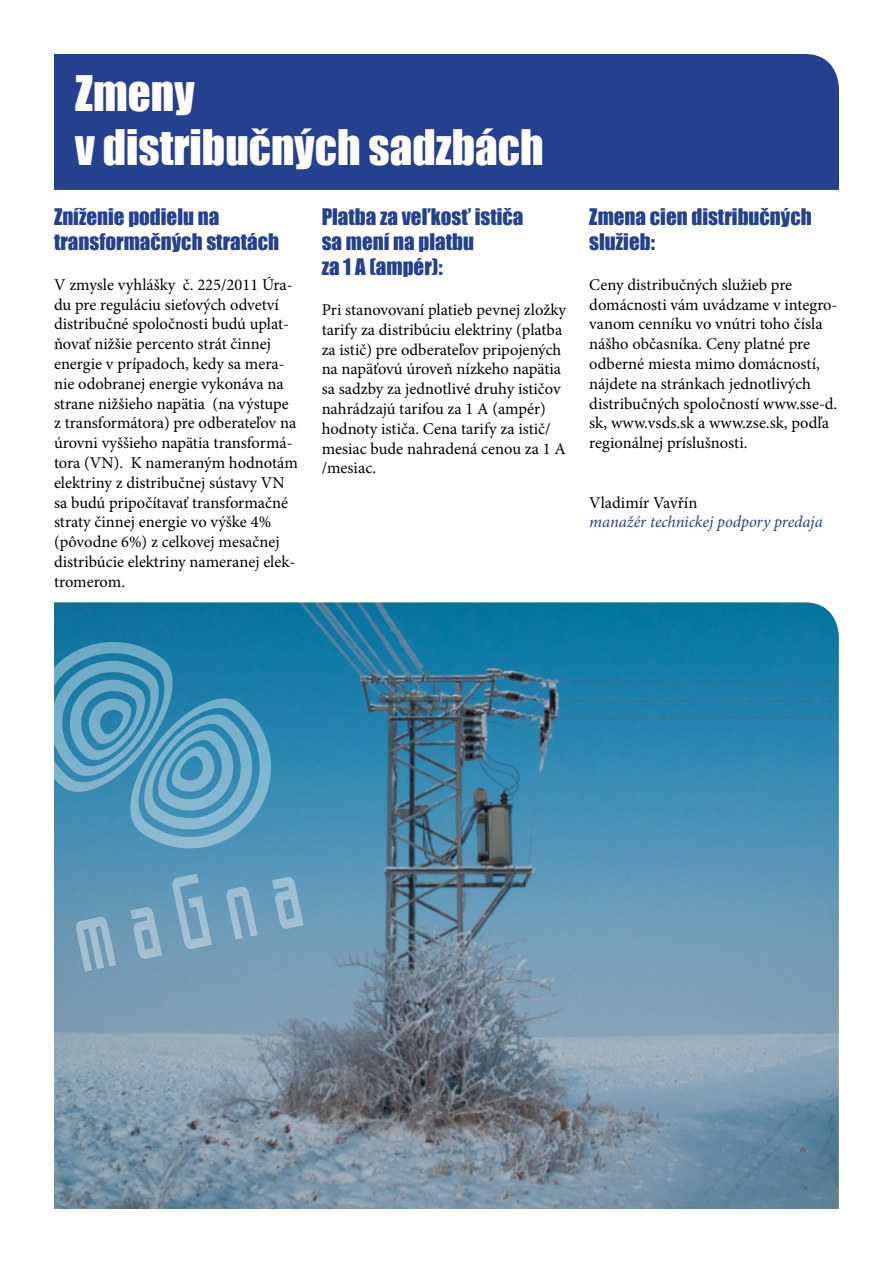
<style>
.page{position:relative;width:893px;height:1263px;background:#fff}
.page>*{position:absolute;margin:0;border:0;box-sizing:border-box;transform-origin:0 0}
.t1{font:45px/54px "Impact";color:#fff}
.t2{font:21px/25.2px "Impact";color:#25408f}
.t3{font:16.5px/19.8px "Minion Pro";color:#000}
.t4{font:italic 16.5px "Minion Pro";letter-spacing:-.005em;color:#25408f}
</style>
<div class="page">
<img style="left:54px;top:602px;width:785px;height:607px">
<div style="left:54px;top:54px;width:785px;height:136px;background:#25408f"></div>
<svg style="left:54px;top:631px;width:227px;height:228px;background:#4995b7"></svg>
<svg style="left:76px;top:917px;width:40px;height:55px;background:#89acc2"></svg>
<svg style="left:131px;top:907px;width:31px;height:52px;background:#89aec4"></svg>
<svg style="left:172px;top:874px;width:40px;height:75px;background:#7ca8c2"></svg>
<svg style="left:226px;top:887px;width:32px;height:53px;background:#81abc4"></svg>
<svg style="left:272px;top:877px;width:32px;height:52px;background:#83aec6"></svg>
<h1 class="t1" style="left:75px;top:65px;width:470px">Zmeny<br>v distribučných sadzbách</h1>
<p class="t2" style="left:54px;top:204px;width:227px">Zníženie podielu na transformačných stratách</p>
<p class="t3" style="left:54px;top:275px;width:245px">V zmysle vyhlášky č. 225/2011 Úra&shy;du pre reguláciu sieťových odvetví distribučné spoločnosti budú uplat&shy;ňovať nižšie percento strát činnej energie v prípadoch, kedy sa mera&shy;nie odobranej energie vykonáva na strane nižšieho napätia (na výstupe z transformátora) pre odberateľov na úrovni vyššieho napätia transformá&shy;tora (VN). K nameraným hodnotám elektriny z distribučnej sústavy VN sa budú pripočítavať transformačné straty činnej energie vo výške 4% (pôvodne 6%) z celkovej mesačnej distribúcie elektriny nameranej elek&shy;tromerom.</p>
<p class="t2" style="left:322px;top:204px;width:203px">Platba za veľkosť ističa sa mení na platbu<br>za 1 A (ampér):</p>
<p class="t3" style="left:322px;top:300px;width:246px">Pri stanovovaní platieb pevnej zložky tarify za distribúciu elektriny (platba za istič) pre odberateľov pripojených na napäťovú úroveň nízkeho napätia sa sadzby za jednotlivé druhy ističov nahrádzajú tarifou za 1 A (ampér) hodnoty ističa. Cena tarify za istič/ mesiac bude nahradená cenou za 1 A /mesiac.</p>
<p class="t2" style="left:589px;top:204px;width:224px">Zmena cien distribučných služieb:</p>
<p class="t3" style="left:589px;top:275px;width:250px">Ceny distribučných služieb pre domácnosti vám uvádzame v integro&shy;vanom cenníku vo vnútri toho čísla nášho občasníka. Ceny platné pre odberné miesta mimo domácností, nájdete na stránkach jednotlivých distribučných spoločností www.sse-d. sk, www.vsds.sk a www.zse.sk, podľa regionálnej príslušnosti.</p>
<p class="t3" style="left:589px;top:492px;width:110px">Vladimír Vavřín</p>
<p class="t4" style="left:589px;top:511px;width:235px">manažér technickej podpory predaja</p>
</div>
